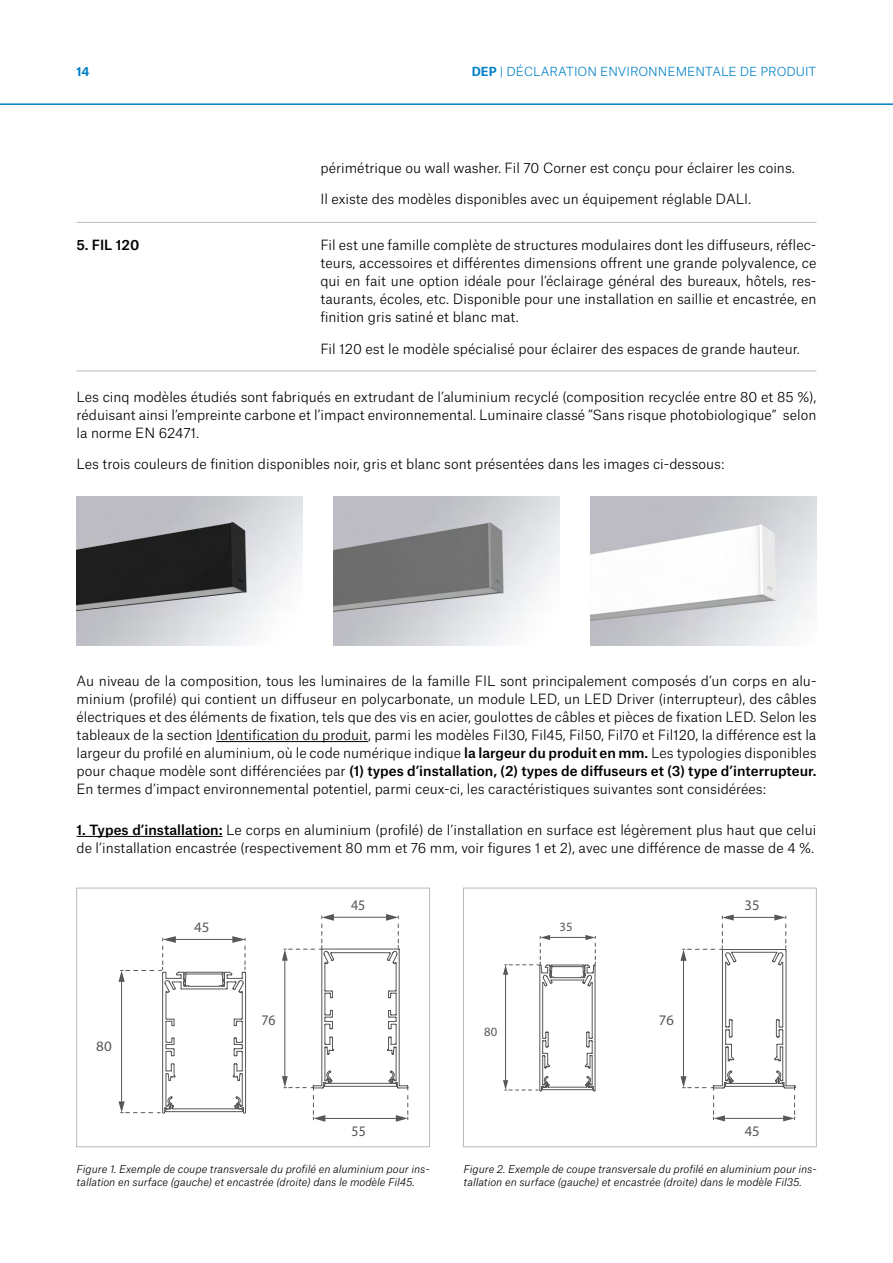
<style>
.page{position:relative;width:893px;height:1263px;background:#fff}
.page>*{position:absolute;margin:0;border:0;box-sizing:border-box;transform-origin:0 0}
.t1{font:14.7px "Myriad Pro";color:#575757;scale:.95 1}
.t2{font:14.7px "Myriad Pro";color:#575757}
.t3{font:14.4px "Myriad Pro";color:#575757;scale:1.04 1}
.t4{font:300 13.5px/18px "Atlas Grotesk";color:#000;text-align:justify}
.t5{font:500 13.5px "Atlas Grotesk";color:#000}
.t6{font:12.75px "Myriad Pro";color:#575757}
.t7{font:300 12px "Atlas Grotesk";color:#0081c9}
.t8{font:700 12px "Atlas Grotesk";color:#0081c9}
.t9{font:italic 300 10.5px/12.6px "Atlas Grotesk";color:#000}
.s1{font-weight:700}
.s2{font-weight:500}
</style>
<div class="page">
<hr style="left:0;top:103px;width:893px;height:2px;background:#0081c9">
<hr style="left:77px;top:222px;width:739px;height:1px;background:#b9babb">
<hr style="left:77px;top:371px;width:739px;height:1px;background:#b9babb">
<hr style="left:216px;top:741px;width:152px;height:1px;background:#000">
<img style="left:77px;top:496px;width:225px;height:149px">
<img style="left:334px;top:496px;width:225px;height:149px">
<img style="left:591px;top:496px;width:225px;height:149px">
<hr style="left:77px;top:836px;width:146px;height:1px;background:#000">
<div style="left:76px;top:888px;width:354px;height:259px;border:1px solid #b9babb"></div>
<svg style="left:118px;top:936px;width:128px;height:177px"></svg>
<svg style="left:282px;top:914px;width:127px;height:208px"></svg>
<div style="left:463px;top:888px;width:353px;height:259px;border:1px solid #b9babb"></div>
<svg style="left:503px;top:935px;width:93px;height:156px"></svg>
<svg style="left:680px;top:914px;width:115px;height:207px"></svg>
<p class="t8" style="left:77px;top:62px;width:15px">14</p>
<p class="t7" style="left:472px;top:62px;width:346px"><span class="s1">DEP</span> | DÉCLARATION ENVIRONNEMENTALE DE PRODUIT</p>
<p class="t4" style="left:320px;top:157px;width:476px">périmétrique ou wall washer. Fil 70 Corner est conçu pour éclairer les coins.</p>
<p class="t4" style="left:320px;top:189px;width:432px">Il existe des modèles disponibles avec un équipement réglable DALI.</p>
<p class="t5" style="left:77px;top:234px;width:64px">5. FIL 120</p>
<p class="t4" style="left:320px;top:235px;width:498px">Fil est une famille complète de structures modulaires dont les diffuseurs, réflec&shy;teurs, accessoires et différentes dimensions offrent une grande polyvalence, ce qui en fait une option idéale pour l’éclairage général des bureaux, hôtels, res&shy;taurants, écoles, etc. Disponible pour une installation en saillie et encastrée, en finition gris satiné et blanc mat.</p>
<p class="t4" style="left:320px;top:338px;width:481px">Fil 120 est le modèle spécialisé pour éclairer des espaces de grande hauteur.</p>
<p class="t4" style="left:77px;top:386px;width:741px">Les cinq modèles étudiés sont fabriqués en extrudant de l’aluminium recyclé (composition recyclée entre 80 et 85 %), réduisant ainsi l’empreinte carbone et l’impact environnemental. Luminaire classé ”Sans risque photobiologique” selon la norme EN 62471.</p>
<p class="t4" style="left:77px;top:454px;width:650px">Les trois couleurs de finition disponibles noir, gris et blanc sont présentées dans les images ci-dessous:</p>
<p class="t4" style="left:77px;top:671px;width:741px">Au niveau de la composition, tous les luminaires de la famille FIL sont principalement composés d’un corps en alu&shy;minium (profilé) qui contient un diffuseur en polycarbonate, un module LED, un LED Driver (interrupteur), des câbles électriques et des éléments de fixation, tels que des vis en acier, goulottes de câbles et pièces de fixation LED. Selon les tableaux de la section Identification du produit, parmi les modèles Fil30, Fil45, Fil50, Fil70 et Fil120, la différence est la largeur du profilé en aluminium, où le code numérique indique <span class="s2">la largeur du produit en mm.</span> Les typologies disponibles pour chaque modèle sont différenciées par <span class="s2">(1) types d’installation, (2) types de diffuseurs et (3) type d’interrupteur.<br></span>En termes d’impact environnemental potentiel, parmi ceux-ci, les caractéristiques suivantes sont considérées:</p>
<p class="t4" style="left:77px;top:820px;width:741px"><span class="s2">1. Types d’installation:</span> Le corps en aluminium (profilé) de l’installation en surface est légèrement plus haut que celui de l’installation encastrée (respectivement 80 mm et 76 mm, voir figures 1 et 2), avec une différence de masse de 4 %.</p>
<p class="t3" style="left:96px;top:1037px;width:16px">80</p>
<p class="t3" style="left:194px;top:918px;width:16px">45</p>
<p class="t1" style="left:261px;top:1010px;width:17px">76</p>
<p class="t1" style="left:351px;top:896px;width:17px">45</p>
<p class="t1" style="left:352px;top:1122px;width:17px">55</p>
<p class="t6" style="left:484px;top:1024px;width:15px">80</p>
<p class="t6" style="left:560px;top:919px;width:15px">35</p>
<p class="t2" style="left:659px;top:1011px;width:16px">76</p>
<p class="t2" style="left:745px;top:896px;width:16px">35</p>
<p class="t2" style="left:745px;top:1122px;width:16px">45</p>
<p class="t9" style="left:77px;top:1162px;width:354px">Figure 1. Exemple de coupe transversale du profilé en aluminium pour ins&shy;tallation en surface (gauche) et encastrée (droite) dans le modèle Fil45.</p>
<p class="t9" style="left:464px;top:1162px;width:354px">Figure 2. Exemple de coupe transversale du profilé en aluminium pour ins&shy;tallation en surface (gauche) et encastrée (droite) dans le modèle Fil35.</p>
</div>
